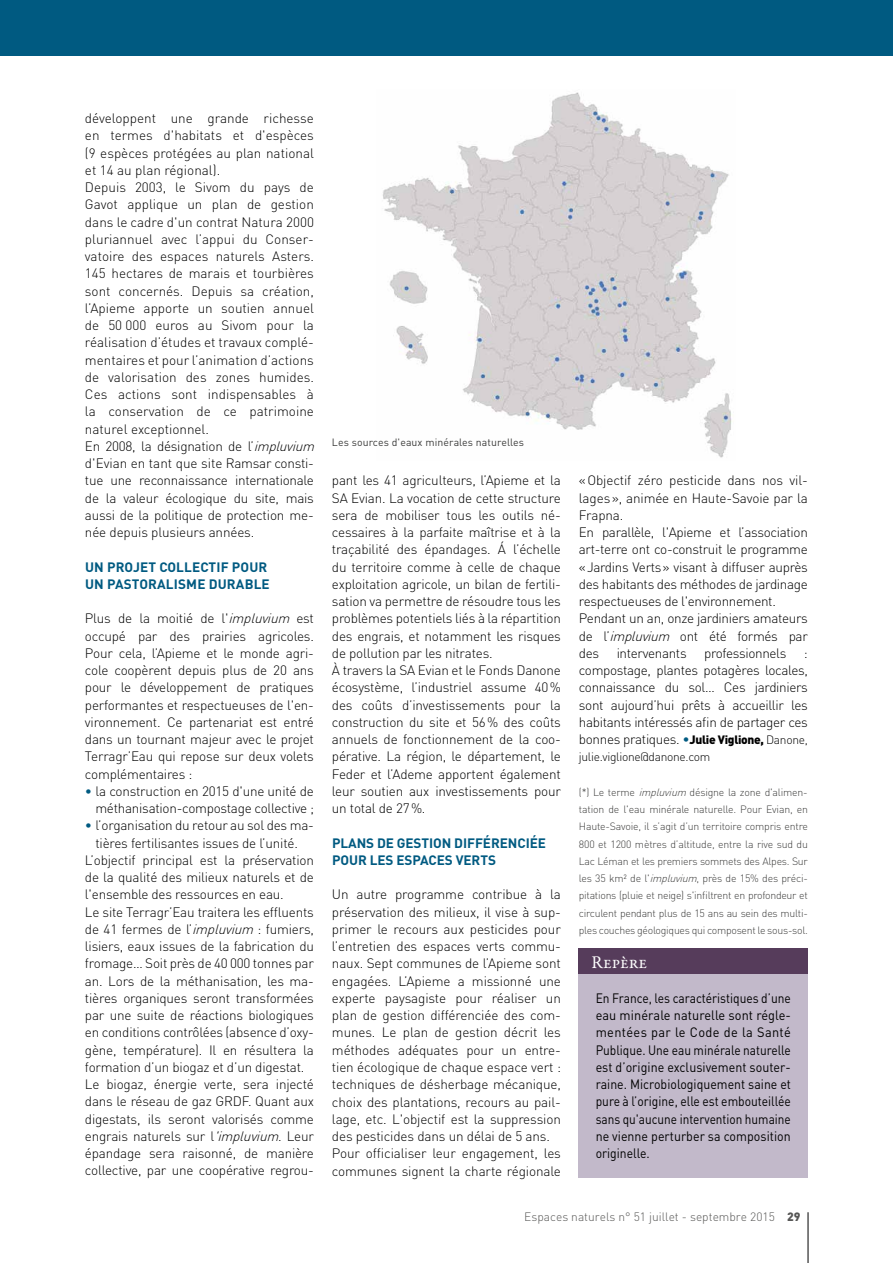
<style>
.page{position:relative;width:893px;height:1263px;background:#fff}
.page>*{position:absolute;margin:0;border:0;box-sizing:border-box;transform-origin:0 0}
.t1{font:18px "Garamond Premr Pro";color:#fff}
.t2{font:300 13.5px/17.2px "DIN Pro";letter-spacing:-.015em;color:#000}
.t3{font:13.5px/17.2px "DIN Pro";letter-spacing:.005em;color:#000;text-align:justify;scale:.89 1}
.t4{font:700 13.5px/17.2px "DIN Pro";letter-spacing:-.005em;color:#005a81}
.t5{font:300 12px "DIN Pro";color:#575756}
.t6{font:300 12px "DIN Pro";letter-spacing:-.025em;color:#000}
.t7{font:300 10.5px/17.2px "DIN Pro";letter-spacing:-.025em;color:#3c3c3b;text-align:justify}
.t8{font:10.5px "DIN Pro";letter-spacing:.01em;color:#3c3c3b}
.s1{font-style:italic}
.s2{color:#005a81}
.s3{font-weight:900;font-size:12px}
.s4{font-size:12px}
.s5{font-weight:900}
</style>
<div class="page">
<hr style="left:808px;top:1212px;width:1px;height:51px;background:#000">
<div style="left:0;top:0;width:893px;height:56px;background:#005a81"></div>
<div style="left:579px;top:963px;width:229px;height:215px;background:#c2b9ca"></div>
<div style="left:579px;top:948px;width:229px;height:26px;background:#563c5b"></div>
<img style="left:383px;top:92px;width:349px;height:366px">
<p class="t2" style="left:85px;top:109px;width:235px">développent une grande richesse en termes d'habitats et d'espèces (9 espèces protégées au plan national et 14 au plan régional).<br>Depuis 2003, le Sivom du pays de Gavot applique un plan de gestion dans le cadre d'un contrat Natura 2000 pluriannuel avec l’appui du Conser&shy;vatoire des espaces naturels Asters.<br>145 hectares de marais et tourbières sont concernés. Depuis sa création, l’Apieme apporte un soutien annuel de 50 000 euros au Sivom pour la réalisation d’études et travaux complé&shy;mentaires et pour l’animation d’actions de valorisation des zones humides.<br>Ces actions sont indispensables à la conservation de ce patrimoine naturel exceptionnel.<br>En 2008, la désignation de l’<span class="s1">impluvium </span>d'Evian en tant que site Ramsar consti&shy;tue une reconnaissance internationale de la valeur écologique du site, mais aussi de la politique de protection me&shy;née depuis plusieurs années.</p>
<p class="t4" style="left:85px;top:557px;width:186px">UN PROJET COLLECTIF POUR<br>UN PASTORALISME DURABLE</p>
<p class="t2" style="left:85px;top:609px;width:230px;text-align:justify">Plus de la moitié de l'<span class="s1">impluvium</span> est occupé par des prairies agricoles.<br>Pour cela, l’Apieme et le monde agri&shy;cole coopèrent depuis plus de 20 ans pour le développement de pratiques performantes et respectueuses de l'en&shy;vironnement. Ce partenariat est entré dans un tournant majeur avec le projet Terragr’Eau qui repose sur deux volets complémentaires :</p>
<p class="t2" style="left:85px;top:782px;width:230px;text-align:right"><span class="s2">•</span> la construction en 2015 d'une unité de méthanisation-compostage collective ;</p>
<p class="t2" style="left:85px;top:816px;width:230px"><span class="s2">•</span> l’organisation du retour au sol des ma-</p>
<p class="t2" style="left:95px;top:833px;width:204px">tières fertilisantes issues de l’unité.</p>
<p class="t2" style="left:85px;top:851px;width:230px">L’objectif principal est la préservation</p>
<p class="t2" style="left:85px;top:868px;width:230px">de la qualité des milieux naturels et de</p>
<p class="t2" style="left:85px;top:885px;width:200px">l'ensemble des ressources en eau.</p>
<p class="t2" style="left:85px;top:902px;width:230px">Le site Terragr’Eau traitera les effluents</p>
<p class="t2" style="left:85px;top:920px;width:230px">de 41 fermes de l’<span class="s1">impluvium</span> : fumiers,</p>
<p class="t2" style="left:85px;top:937px;width:230px">lisiers, eaux issues de la fabrication du</p>
<p class="t2" style="left:85px;top:954px;width:230px">fromage… Soit près de 40 000 tonnes par</p>
<p class="t2" style="left:85px;top:971px;width:230px">an. Lors de la méthanisation, les ma-</p>
<p class="t2" style="left:85px;top:989px;width:230px">tières organiques seront transformées</p>
<p class="t2" style="left:85px;top:1006px;width:230px">par une suite de réactions biologiques</p>
<p class="t2" style="left:85px;top:1023px;width:230px">en conditions contrôlées (absence d’oxy-</p>
<p class="t2" style="left:85px;top:1040px;width:230px">gène, température). Il en résultera la</p>
<p class="t2" style="left:85px;top:1058px;width:221px">formation d’un biogaz et d’un digestat.</p>
<p class="t2" style="left:85px;top:1075px;width:230px">Le biogaz, énergie verte, sera injecté</p>
<p class="t2" style="left:85px;top:1092px;width:230px">dans le réseau de gaz GRDF. Quant aux</p>
<p class="t2" style="left:85px;top:1109px;width:230px">digestats, ils seront valorisés comme</p>
<p class="t2" style="left:85px;top:1127px;width:230px">engrais naturels sur l<span class="s1">'impluvium</span>. Leur</p>
<p class="t2" style="left:85px;top:1144px;width:230px">épandage sera raisonné, de manière</p>
<p class="t2" style="left:85px;top:1161px;width:230px">collective, par une coopérative regrou-</p>
<p class="t8" style="left:332px;top:435px;width:194px">Les sources d'eaux minérales naturelles</p>
<p class="t2" style="left:332px;top:471px;width:230px">pant les 41 agriculteurs, l’Apieme et la SA Evian. La vocation de cette structure sera de mobiliser tous les outils né&shy;cessaires à la parfaite maîtrise et à la traçabilité des épandages. Á l’échelle du territoire comme à celle de chaque exploitation agricole, un bilan de fertili&shy;sation va permettre de résoudre tous les problèmes potentiels liés à la répartition des engrais, et notamment les risques de pollution par les nitrates.<br>À travers la SA Evian et le Fonds Danone écosystème, l’industriel assume 40% des coûts d’investissements pour la construction du site et 56% des coûts annuels de fonctionnement de la coo&shy;pérative. La région, le département, le Feder et l’Ademe apportent également leur soutien aux investissements pour un total de 27%.</p>
<p class="t4" style="left:332px;top:834px;width:215px">PLANS DE GESTION DIFFÉRENCIÉE<br>POUR LES ESPACES VERTS</p>
<p class="t2" style="left:332px;top:885px;width:230px">Un autre programme contribue à la préservation des milieux, il vise à sup&shy;primer le recours aux pesticides pour l’entretien des espaces verts commu&shy;naux. Sept communes de l’Apieme sont engagées. L’Apieme a missionné une experte paysagiste pour réaliser un plan de gestion différenciée des com&shy;munes. Le plan de gestion décrit les méthodes adéquates pour un entre&shy;tien écologique de chaque espace vert : techniques de désherbage mécanique, choix des plantations, recours au pail&shy;lage, etc. L'objectif est la suppression des pesticides dans un délai de 5 ans.<br>Pour officialiser leur engagement, les communes signent la charte régionale</p>
<p class="t2" style="left:579px;top:471px;width:230px">«Objectif zéro pesticide dans nos vil&shy;lages», animée en Haute-Savoie par la<br>Frapna.<br>En parallèle, l'Apieme et l’association art-terre ont co-construit le programme «Jardins Verts» visant à diffuser auprès des habitants des méthodes de jardinage respectueuses de l'environnement.<br>Pendant un an, onze jardiniers amateurs de l’<span class="s1">impluvium</span> ont été formés par des</p>
<p class="t2" style="left:617px;top:644px;width:72px">intervenants</p>
<p class="t2" style="left:704px;top:644px;width:84px">professionnels</p>
<p class="t2" style="left:579px;top:644px;width:230px;text-align:justify;text-indent:225px">: compostage, plantes potagères locales, connaissance du sol… Ces jardiniers sont aujourd’hui prêts à accueillir les habitants intéressés afin de partager ces bonnes pratiques. <span class="s2">•</span><span class="s3">Julie Viglione,</span> <span class="s4">Danone,</span></p>
<p class="t6" style="left:579px;top:749px;width:133px">julie.viglione@danone.com</p>
<p class="t7" style="left:579px;top:783px;width:231px">(*) Le terme <span class="s1">impluvium</span> désigne la zone d'alimen&shy;tation de l'eau minérale naturelle. Pour Evian, en Haute-Savoie, il s’agit d’un territoire compris entre 800 et 1200 mètres d’altitude, entre la rive sud du Lac Léman et les premiers sommets des Alpes. Sur les 35 km² de l'<span class="s1">impluvium</span>, près de 15% des préci&shy;pitations (pluie et neige) s'infiltrent en profondeur et circulent pendant plus de 15 ans au sein des multi&shy;ples couches géologiques qui composent le sous-sol.</p>
<h1 class="t1" style="left:591px;top:951px;width:57px">Repère</h1>
<p class="t3" style="left:596px;top:989px;width:221px">En France, les caractéristiques d’une eau minérale naturelle sont régle&shy;mentées par le Code de la Santé Publique. Une eau minérale naturelle est d’origine exclusivement souter&shy;raine. Microbiologiquement saine et pure à l’origine, elle est embouteillée sans qu'aucune intervention humaine ne vienne perturber sa composition originelle.</p>
<p class="t5" style="left:524px;top:1208px;width:278px">Espaces naturels n° 51 juillet - septembre 2015 <span class="s5">29</span></p>
</div>
